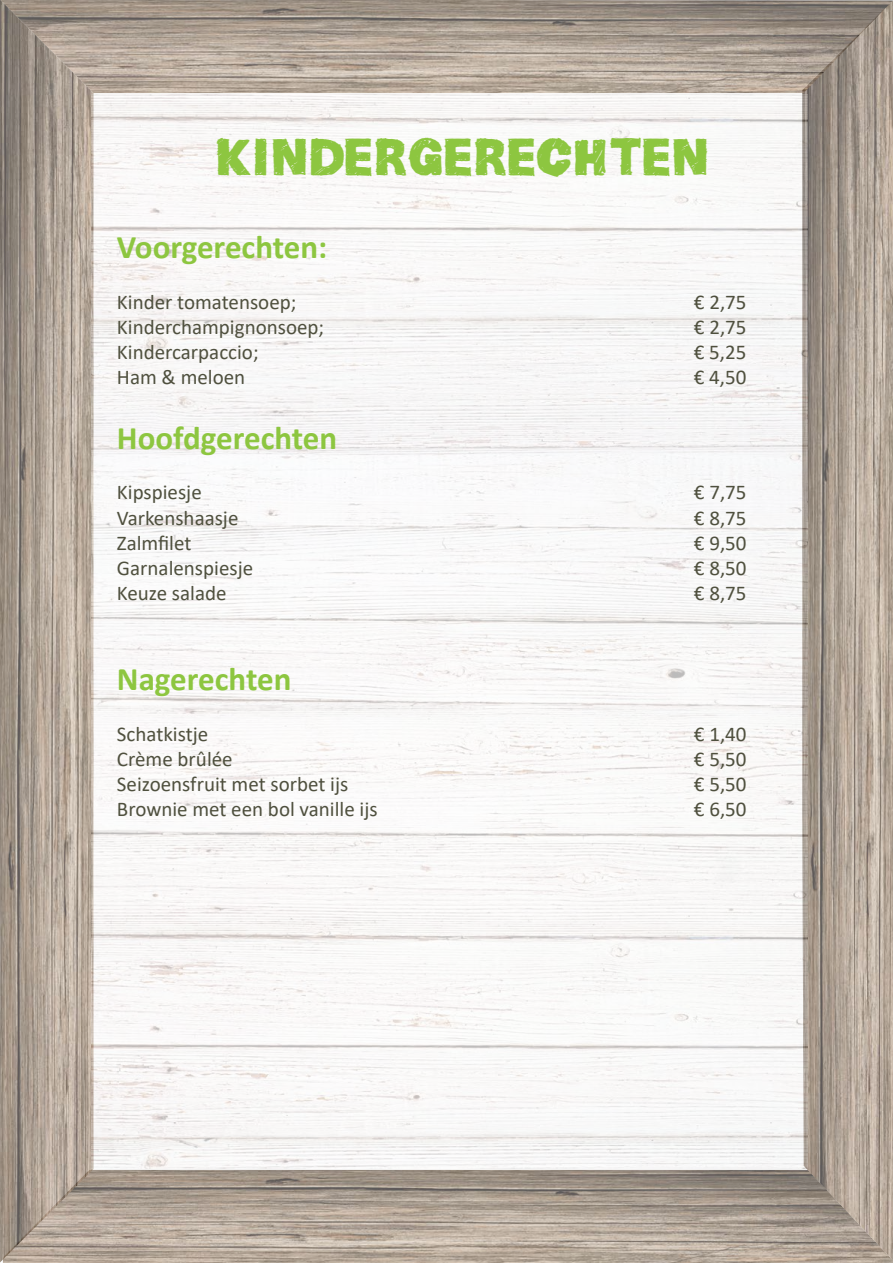
<style>
.page{position:relative;width:893px;height:1263px;background:#fff}
.page>*{position:absolute;margin:0;border:0;box-sizing:border-box;transform-origin:0 0}
.t1{font:49.5px "Helv Children";color:#8dc640}
.t2{font:700 33px "Calibri";color:#8dc640}
.t3{font:21px "Calibri";color:#4f503e}
</style>
<div class="page">
<img style="left:3px;top:1170px;width:890px;height:93px">
<img style="left:802px;top:93px;width:91px;height:1169px">
<img style="left:94px;top:0;width:799px;height:93px">
<img style="left:0;top:0;width:94px;height:1262px">
<img style="left:91px;top:95px;width:717px;height:1073px">
<h1 class="t1" style="left:215px;top:136px;width:497px">KINDERGERECHTEN</h1>
<h2 class="t2" style="left:117px;top:224px;width:212px">Voorgerechten:</h2>
<p class="t3" style="left:117px;top:287px;width:181px">Kinder tomatensoep;</p>
<p class="t3" style="left:694px;top:287px;width:54px">€ 2,75</p>
<p class="t3" style="left:117px;top:312px;width:209px">Kinderchampignonsoep;</p>
<p class="t3" style="left:694px;top:312px;width:54px">€ 2,75</p>
<p class="t3" style="left:117px;top:337px;width:143px">Kindercarpaccio;</p>
<p class="t3" style="left:694px;top:337px;width:54px">€ 5,25</p>
<p class="t3" style="left:117px;top:363px;width:130px">Ham &amp; meloen</p>
<p class="t3" style="left:694px;top:363px;width:54px">€ 4,50</p>
<h2 class="t2" style="left:117px;top:415px;width:222px">Hoofdgerechten</h2>
<p class="t3" style="left:117px;top:478px;width:86px">Kipspiesje</p>
<p class="t3" style="left:694px;top:478px;width:54px">€ 7,75</p>
<p class="t3" style="left:117px;top:503px;width:123px">Varkenshaasje</p>
<p class="t3" style="left:694px;top:503px;width:54px">€ 8,75</p>
<p class="t3" style="left:117px;top:528px;width:76px">Zalmfilet</p>
<p class="t3" style="left:694px;top:528px;width:54px">€ 9,50</p>
<p class="t3" style="left:117px;top:553px;width:138px">Garnalenspiesje</p>
<p class="t3" style="left:694px;top:553px;width:54px">€ 8,50</p>
<p class="t3" style="left:117px;top:579px;width:111px">Keuze salade</p>
<p class="t3" style="left:694px;top:579px;width:54px">€ 8,75</p>
<h2 class="t2" style="left:117px;top:656px;width:176px">Nagerechten</h2>
<p class="t3" style="left:117px;top:719px;width:93px">Schatkistje</p>
<p class="t3" style="left:694px;top:719px;width:54px">€ 1,40</p>
<p class="t3" style="left:117px;top:744px;width:117px">Crème brûlée</p>
<p class="t3" style="left:694px;top:744px;width:54px">€ 5,50</p>
<p class="t3" style="left:117px;top:769px;width:233px">Seizoensfruit met sorbet ijs</p>
<p class="t3" style="left:694px;top:769px;width:54px">€ 5,50</p>
<p class="t3" style="left:117px;top:795px;width:262px">Brownie met een bol vanille ijs</p>
<p class="t3" style="left:694px;top:795px;width:54px">€ 6,50</p>
</div>
